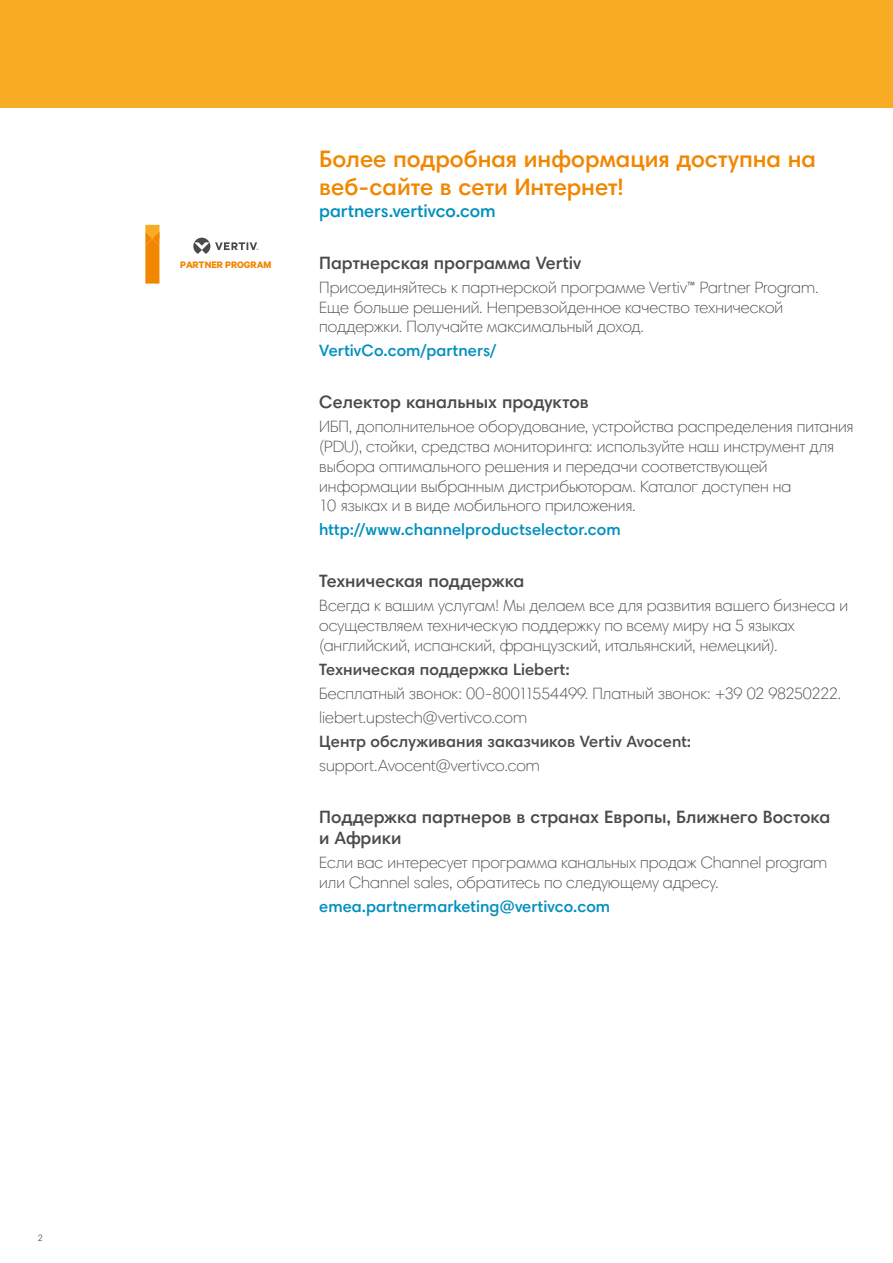
<style>
.page{position:relative;width:893px;height:1263px;background:#fff}
.page>*{position:absolute;margin:0;border:0;box-sizing:border-box;transform-origin:0 0}
.t1{font:600 24px/28.8px "Harmonia Sans Pro Cyr";letter-spacing:-.005em;color:#f18700}
.t2{font:600 18px/21.6px "Harmonia Sans Pro Cyr";color:#4a4a49}
.t3{font:600 18px "Harmonia Sans Pro Cyr";color:#008fbf}
.t4{font:300 16.5px/19.8px "Harmonia Sans Pro Cyr";color:#4a4a49}
.t5{font:600 16.5px "Harmonia Sans Pro Cyr";color:#008fbf}
.t6{font:600 16.5px "Harmonia Sans Pro Cyr";color:#4a4a49}
.t7{font:700 10.65px "Calibre";color:#f18700}
.t8{font:300 9px "Harmonia Sans Pro Cyr";color:#000}
</style>
<div class="page">
<div style="left:0;top:0;width:893px;height:108px;background:#f8ac23"></div>
<svg style="left:145px;top:225px;width:14px;height:59px"></svg>
<svg style="left:193px;top:238px;width:65px;height:16px"></svg>
<p class="t8" style="left:38px;top:1232px;width:6px">2</p>
<p class="t7" style="left:180px;top:258px;width:93px">PARTNER PROGRAM</p>
<h1 class="t1" style="left:319px;top:144px;width:498px">Более подробная информация доступна на веб-сайте в сети Интернет!</h1>
<p class="t3" style="left:319px;top:199px;width:178px">partners.vertivco.com</p>
<p class="t2" style="left:319px;top:251px;width:263px">Партнерская программа Vertiv</p>
<p class="t4" style="left:319px;top:277px;width:501px">Присоединяйтесь к партнерской программе Vertiv™ Partner Program.<br>Еще больше решений. Непревзойденное качество технической поддержки. Получайте максимальный доход.</p>
<p class="t5" style="left:319px;top:340px;width:179px">VertivCo.com/partners/</p>
<p class="t2" style="left:319px;top:391px;width:271px">Селектор канальных продуктов</p>
<p class="t4" style="left:319px;top:417px;width:536px">ИБП, дополнительное оборудование, устройства распределения питания (PDU), стойки, средства мониторинга: используйте наш инструмент для выбора оптимального решения и передачи соответствующей информации выбранным дистрибьюторам. Каталог доступен на<br>10 языках и в виде мобильного приложения.</p>
<p class="t5" style="left:319px;top:519px;width:303px">http://www.channelproductselector.com</p>
<p class="t2" style="left:319px;top:570px;width:207px">Техническая поддержка</p>
<p class="t4" style="left:319px;top:596px;width:530px">Всегда к вашим услугам! Мы делаем все для развития вашего бизнеса и осуществляем техническую поддержку по всему миру на 5 языках (английский, испанский, французский, итальянский, немецкий).</p>
<p class="t6" style="left:319px;top:659px;width:252px">Техническая поддержка Liebert:</p>
<p class="t4" style="left:319px;top:681px;width:523px;line-height:24px">Бесплатный звонок: 00-80011554499. Платный звонок: +39 02 98250222. liebert.upstech@vertivco.com</p>
<p class="t6" style="left:319px;top:731px;width:373px">Центр обслуживания заказчиков Vertiv Avocent:</p>
<p class="t4" style="left:319px;top:755px;width:222px">support.Avocent@vertivco.com</p>
<p class="t2" style="left:319px;top:805px;width:512px">Поддержка партнеров в странах Европы, Ближнего Востока и Африки</p>
<p class="t4" style="left:319px;top:853px;width:509px">Если вас интересует программа канальных продаж Channel program или Channel sales, обратитесь по следующему адресу.</p>
<p class="t5" style="left:319px;top:896px;width:292px">emea.partnermarketing@vertivco.com</p>
</div>
